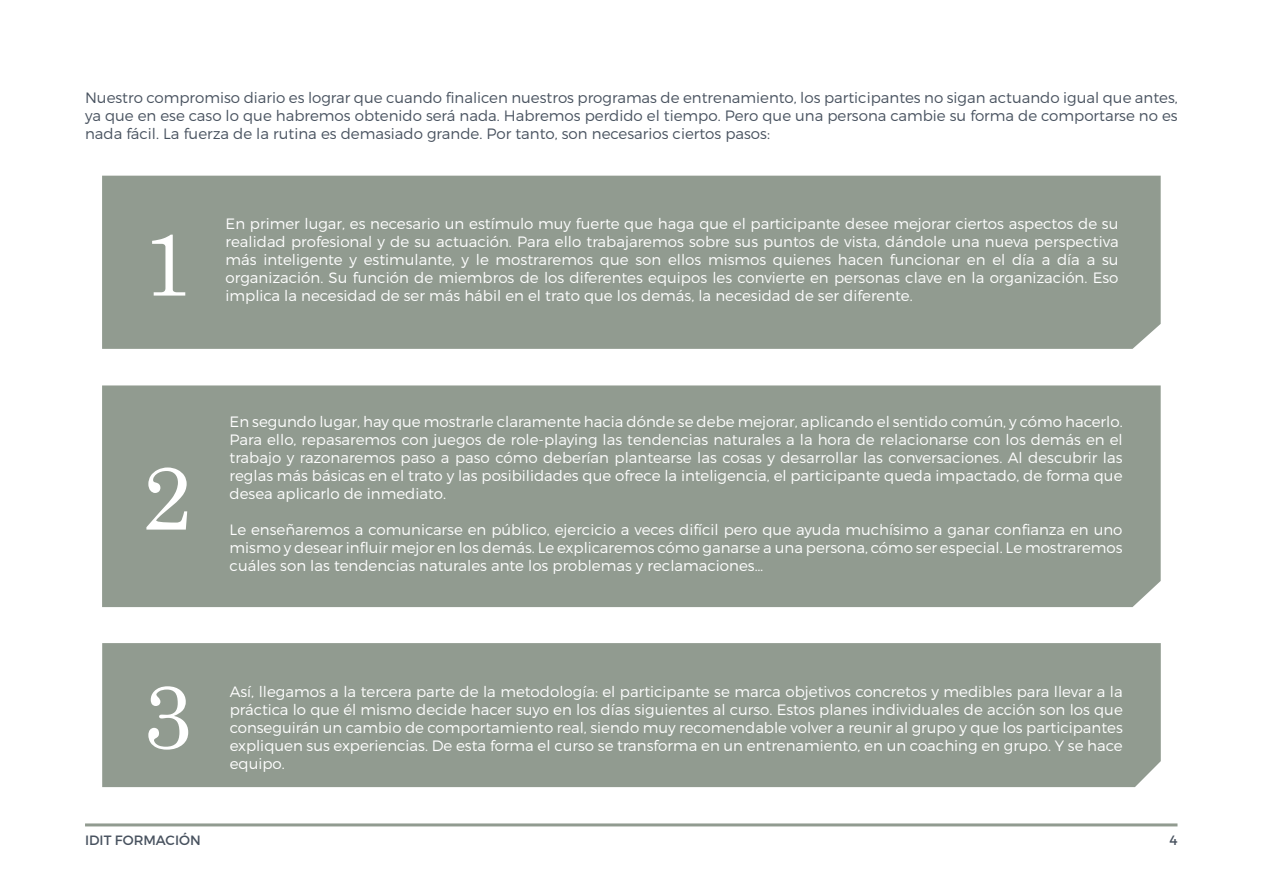
<style>
.page{position:relative;width:1263px;height:893px;background:#fff}
.page>*{position:absolute;margin:0;border:0;box-sizing:border-box;transform-origin:0 0}
.t1{font:90px "Century Schoolbook";color:#fff}
.t2{font:300 15px/18px "Montserrat";color:#fff;text-align:justify}
.t3{font:300 15px/18px "Montserrat";color:#48525f;text-align:justify}
.t4{font:13.5px "Montserrat";color:#48525f}
</style>
<div class="page">
<hr style="left:85px;top:823px;width:1092px;height:3px;background:#919b90">
<div style="left:102px;top:643px;width:1059px;height:144px;background:#919b90"></div>
<div style="left:102px;top:385px;width:1059px;height:222px;background:#919b90"></div>
<div style="left:102px;top:176px;width:1059px;height:173px;background:#919b90"></div>
<p class="t3" style="left:85px;top:88px;width:1094px">Nuestro compromiso diario es lograr que cuando finalicen nuestros programas de entrenamiento, los participantes no sigan actuando igual que antes, ya que en ese caso lo que habremos obtenido será nada. Habremos perdido el tiempo. Pero que una persona cambie su forma de comportarse no es nada fácil. La fuerza de la rutina es demasiado grande. Por tanto, son necesarios ciertos pasos:</p>
<h1 class="t1" style="left:142px;top:187px;width:52px">1</h1>
<p class="t2" style="left:226px;top:214px;width:894px">En primer lugar, es necesario un estímulo muy fuerte que haga que el participante desee mejorar ciertos aspectos de su realidad profesional y de su actuación. Para ello trabajaremos sobre sus puntos de vista, dándole una nueva perspectiva más inteligente y estimulante, y le mostraremos que son ellos mismos quienes hacen funcionar en el día a día a su organización. Su función de miembros de los diferentes equipos les convierte en personas clave en la organización. Eso implica la necesidad de ser más hábil en el trato que los demás, la necesidad de ser diferente.</p>
<h1 class="t1" style="left:142px;top:421px;width:52px">2</h1>
<p class="t2" style="left:230px;top:412px;width:895px">En segundo lugar, hay que mostrarle claramente hacia dónde se debe mejorar, aplicando el sentido común, y cómo hacerlo.<br>Para ello, repasaremos con juegos de role-playing las tendencias naturales a la hora de relacionarse con los demás en el trabajo y razonaremos paso a paso cómo deberían plantearse las cosas y desarrollar las conversaciones. Al descubrir las reglas más básicas en el trato y las posibilidades que ofrece la inteligencia, el participante queda impactado, de forma que desea aplicarlo de inmediato.</p>
<p class="t2" style="left:230px;top:520px;width:894px">Le enseñaremos a comunicarse en público, ejercicio a veces difícil pero que ayuda muchísimo a ganar confianza en uno mismo y desear influir mejor en los demás. Le explicaremos cómo ganarse a una persona, cómo ser especial. Le mostraremos cuáles son las tendencias naturales ante los problemas y reclamaciones…</p>
<h1 class="t1" style="left:142px;top:640px;width:52px">3</h1>
<p class="t2" style="left:230px;top:682px;width:895px">Así, llegamos a la tercera parte de la metodología: el participante se marca objetivos concretos y medibles para llevar a la práctica lo que él mismo decide hacer suyo en los días siguientes al curso. Estos planes individuales de acción son los que conseguirán un cambio de comportamiento real, siendo muy recomendable volver a reunir al grupo y que los participantes expliquen sus experiencias. De esta forma el curso se transforma en un entrenamiento, en un coaching en grupo. Y se hace equipo.</p>
<p class="t4" style="left:85px;top:832px;width:117px">IDIT FORMACIÓN</p>
<p class="t4" style="left:1169px;top:832px;width:10px">4</p>
</div>
